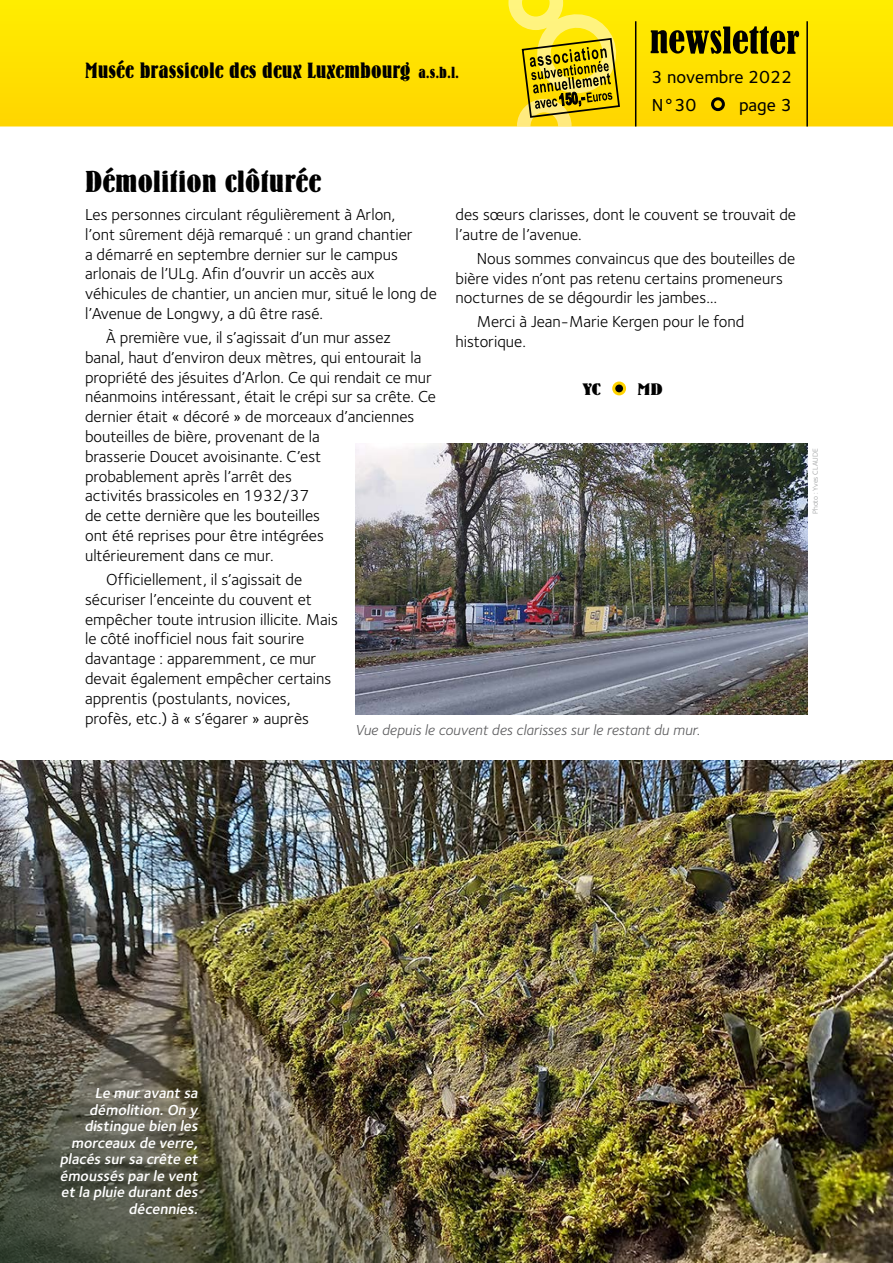
<style>
.page{position:relative;width:893px;height:1263px;background:#fff}
.page>*{position:absolute;margin:0;border:0;box-sizing:border-box;transform-origin:0 0}
.t1{font:30px "Bernhard Bold Condensed BT";color:#000;scale:1.15 1}
.t2{font:21.75px "Bernhard Bold Condensed BT";color:#000;scale:1.1 1}
.t3{font:18px/28.5px "Foundry Sterling Medium CE";color:#000}
.t4{font:16.5px/19.8px "Foundry Sterling Book CE";color:#000}
.t5{font:16.5px "Bernhard Bold Condensed BT";color:#000;scale:1.5 1}
.t6{font:italic 600 15px/16.5px "Foundry Sterling";color:#fff;text-align:right}
.t7{font:15px "Foundry Sterling Book Italic CE";color:#58585a}
.t8{font:7.5px "Foundry Sterling Book CE";color:#9c9e9f}
.s1{font-size:15.75px;color:#ffd400}
</style>
<div class="page">
<svg style="left:0;top:0;width:893px;height:126px;background:#fee100"></svg>
<svg style="left:651px;top:26px;width:148px;height:28px;background:#7d7000"></svg>
<div style="left:712px;top:99px;width:11px;height:11px;background:#ffd400;border-radius:50%"></div>
<div style="left:711px;top:97px;width:14px;height:14px;border:3px solid #000;border-radius:50%"></div>
<hr style="left:806px;top:21px;width:2px;height:105px;background:#000">
<svg style="left:508px;top:0;width:129px;height:126px;background:#ddc71e"></svg>
<div style="left:614px;top:383px;width:11px;height:11px;background:#000;border-radius:50%"></div>
<div style="left:612px;top:382px;width:14px;height:13px;border:3px solid #ffd400;border-radius:50%"></div>
<img style="left:0;top:761px;width:893px;height:502px">
<img style="left:0;top:821px;width:648px;height:442px">
<img style="left:355px;top:444px;width:453px;height:270px">
<h2 class="t2" style="left:85px;top:58px;width:342px">Musée brassicole des deux Luxembourg <span class="s1">a.s.b.l.</span></h2>
<p class="t3" style="left:651px;top:63px;width:142px">3 novembre 2022<br>N°30</p>
<p class="t3" style="left:739px;top:91px;width:54px">page 3</p>
<h1 class="t1" style="left:85px;top:163px;width:207px">Démolition clôturée</h1>
<p class="t4" style="left:85px;top:205px;width:353px">Les personnes circulant régulièrement à Arlon,<br>l’ont sûrement déjà remarqué : un grand chantier<br>a démarré en septembre dernier sur le campus arlonais de l’ULg. Afin d’ouvrir un accès aux véhicules de chantier, un ancien mur, situé le long de l’Avenue de Longwy, a dû être rasé.</p>
<p class="t4" style="left:85px;top:328px;width:352px;text-indent:21px">À première vue, il s’agissait d’un mur assez<br>banal, haut d’environ deux mètres, qui entourait la propriété des jésuites d’Arlon. Ce qui rendait ce mur néanmoins intéressant, était le crépi sur sa crête. Ce dernier était « décoré » de morceaux d’anciennes bouteilles de bière, provenant de la<br>brasserie Doucet avoisinante. C’est<br>probablement après l’arrêt des<br>activités brassicoles en 1932/37<br>de cette dernière que les bouteilles<br>ont été reprises pour être intégrées<br>ultérieurement dans ce mur.</p>
<p class="t4" style="left:85px;top:570px;width:254px;text-indent:21px">Officiellement, il s’agissait de sécuriser l’enceinte du couvent et empêcher toute intrusion illicite. Mais le côté inofficiel nous fait sourire davantage : apparemment, ce mur devait également empêcher certains apprentis (postulants, novices, profès, etc.) à « s’égarer » auprès</p>
<p class="t4" style="left:455px;top:205px;width:342px">des sœurs clarisses, dont le couvent se trouvait de l’autre de l’avenue.</p>
<p class="t4" style="left:455px;top:249px;width:341px;text-indent:21px">Nous sommes convaincus que des bouteilles de bière vides n’ont pas retenu certains promeneurs nocturnes de se dégourdir les jambes…</p>
<p class="t4" style="left:455px;top:312px;width:290px;text-indent:21px">Merci à Jean-Marie Kergen pour le fond historique.</p>
<p class="t5" style="left:583px;top:380px;width:13px">YC</p>
<p class="t5" style="left:637px;top:380px;width:19px">MD</p>
<p class="t7" style="left:355px;top:721px;width:346px">Vue depuis le couvent des clarisses sur le restant du mur.</p>
<p class="t8" style="left:811px;top:514px;width:67px;rotate:-90deg">Photo : Yves CLAUDE</p>
<p class="t6" style="left:60px;top:1084px;width:143px">Le mur avant sa démolition.On y distingue bien les morceaux de verre, placés sur sa crête et émoussés par le vent et la pluie durant des décennies.</p>
</div>
